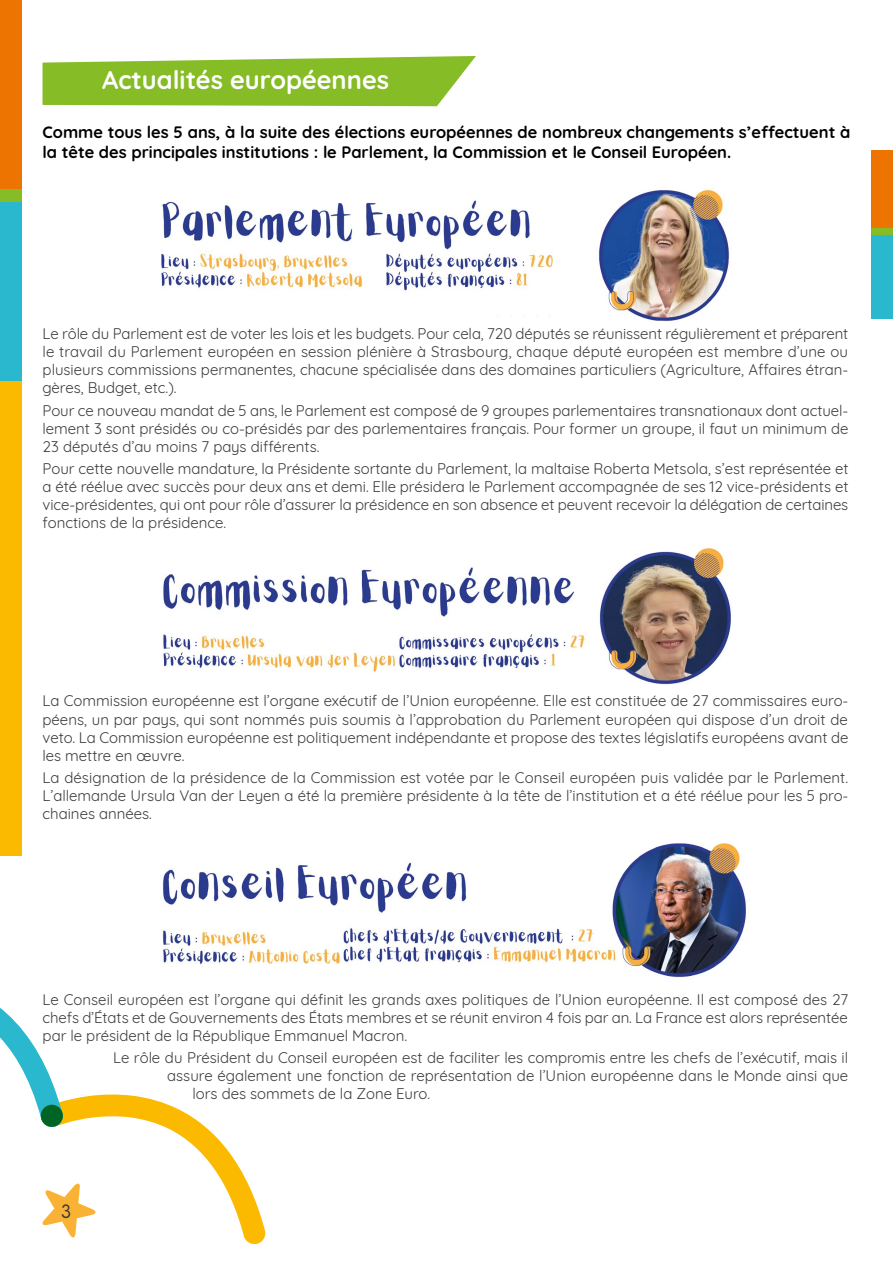
<style>
.page{position:relative;width:893px;height:1263px;background:#fff}
.page>*{position:absolute;margin:0;border:0;box-sizing:border-box;transform-origin:0 0}
.t1{font:700 25.5px "Quicksand";color:#fff}
.t2{font:18px "Orkney";color:#3c3c3b}
.sous-titre{font:700 16.5px/19.8px "Quicksand";color:#000}
.Texte_courant{font:15px/18px "Quicksand";color:#3c3c3b;text-align:justify}
</style>
<div class="page">
<div style="left:0;top:237px;width:21px;height:619px;background:#fbba00"></div>
<div style="left:0;top:201px;width:21px;height:179px;background:#29b8ce"></div>
<div style="left:0;top:188px;width:21px;height:13px;background:#86bc25"></div>
<div style="left:0;top:0;width:21px;height:188px;background:#ee7402"></div>
<svg style="left:0;top:1008px;width:266px;height:236px"></svg>
<div style="left:872px;top:234px;width:21px;height:85px;background:#29b8ce"></div>
<div style="left:872px;top:228px;width:21px;height:6px;background:#86bc25"></div>
<div style="left:872px;top:150px;width:21px;height:78px;background:#ee7402"></div>
<svg style="left:43px;top:56px;width:433px;height:50px;background:#94c33e"></svg>
<img style="left:161px;top:187px;width:568px;height:134px">
<img style="left:163px;top:548px;width:568px;height:137px">
<img style="left:163px;top:843px;width:583px;height:134px">
<p class="t1" style="left:102px;top:59px;width:288px">Actualités européennes</p>
<p class="sous-titre" style="left:43px;top:121px;width:809px">Comme tous les 5 ans, à la suite des élections européennes de nombreux changements s’effectuent à la tête des principales institutions : le Parlement, la Commission et le Conseil Européen.</p>
<p class="Texte_courant" style="left:43px;top:323px;width:807px">Le rôle du Parlement est de voter les lois et les budgets. Pour cela, 720 députés se réunissent régulièrement et préparent le travail du Parlement européen en session plénière à Strasbourg, chaque député européen est membre d’une ou plusieurs commissions permanentes, chacune spécialisée dans des domaines particuliers (Agriculture, Affaires étran&shy;gères, Budget, etc.).</p>
<p class="Texte_courant" style="left:43px;top:400px;width:807px">Pour ce nouveau mandat de 5 ans, le Parlement est composé de 9 groupes parlementaires transnationaux dont actuel&shy;lement 3 sont présidés ou co-présidés par des parlementaires français. Pour former un groupe, il faut un minimum de 23 députés d’au moins 7 pays différents.</p>
<p class="Texte_courant" style="left:43px;top:458px;width:807px">Pour cette nouvelle mandature, la Présidente sortante du Parlement, la maltaise Roberta Metsola, s’est représentée et a été réélue avec succès pour deux ans et demi. Elle présidera le Parlement accompagnée de ses 12 vice-présidents et vice-présidentes, qui ont pour rôle d’assurer la présidence en son absence et peuvent recevoir la délégation de certaines fonctions de la présidence.</p>
<p class="Texte_courant" style="left:43px;top:691px;width:807px">La Commission européenne est l’organe exécutif de l’Union européenne. Elle est constituée de 27 commissaires euro&shy;péens, un par pays, qui sont nommés puis soumis à l’approbation du Parlement européen qui dispose d’un droit de veto. La Commission européenne est politiquement indépendante et propose des textes législatifs européens avant de les mettre en œuvre.</p>
<p class="Texte_courant" style="left:43px;top:767px;width:807px">La désignation de la présidence de la Commission est votée par le Conseil européen puis validée par le Parlement.<br>L’allemande Ursula Van der Leyen a été la première présidente à la tête de l’institution et a été réélue pour les 5 pro&shy;chaines années.</p>
<p class="Texte_courant" style="left:43px;top:989px;width:807px">Le Conseil européen est l’organe qui définit les grands axes politiques de l’Union européenne. Il est composé des 27 chefs d’États et de Gouvernements des États membres et se réunit environ 4 fois par an. La France est alors représentée par le président de la République Emmanuel Macron.</p>
<p class="Texte_courant" style="left:113px;top:1047px;width:737px">Le rôle du Président du Conseil européen est de faciliter les compromis entre les chefs de l’exécutif, mais il</p>
<p class="Texte_courant" style="left:167px;top:1065px;width:683px">assure également une fonction de représentation de l’Union européenne dans le Monde ainsi que</p>
<p class="Texte_courant" style="left:193px;top:1083px;width:239px">lors des sommets de la Zone Euro.</p>
<p class="t2" style="left:61px;top:1199px;width:12px">3</p>
</div>
